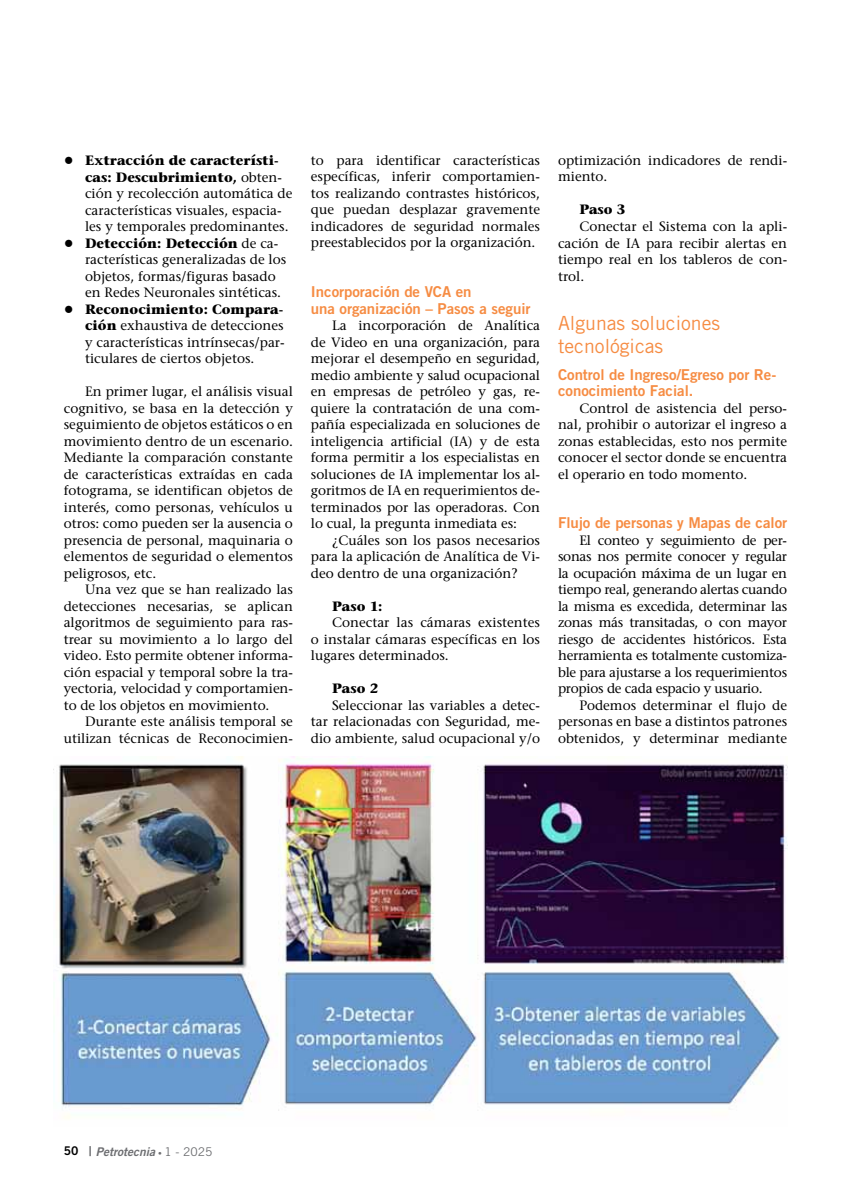
<style>
.page{position:relative;width:851px;height:1191px;background:#fff}
.page>*{position:absolute;margin:0;border:0;box-sizing:border-box;transform-origin:0 0}
.t1{font:19.5px/22.5px "Trade Gothic";color:#f68c43}
.t2{font:15px/16.5px "Trade Gothic Bold Two";color:#f68c43}
.t3{font:13.5px/16.5px "Stone Serif";color:#000;text-align:justify}
.t4{font:700 13.5px "Stone Serif";color:#000}
.t5{font:italic 12px "Trade Gothic Bold Two";color:#6d6e71}
.s1{font-family:"Times New Roman";font-size:16.5px}
.s2{font-weight:700}
.s3{font-style:normal;color:#000}
.s4{font-style:normal;font-size:13.5px}
.s5{font-style:normal;font-size:7.5px}
.s6{font-family:"Trade Gothic";font-style:normal}
</style>
<div class="page">
<img style="left:58px;top:756px;width:729px;height:363px">
<p class="t3" style="left:85px;top:152px;width:209px;text-align:left;text-indent:-21px"><span class="s1">●</span> <span class="s2">Extracción de característi&shy;cas: Descubrimiento,</span> obten&shy;ción y recolección automática de características visuales, espacia&shy;les y temporales predominantes.</p>
<p class="t3" style="left:85px;top:234px;width:203px;text-align:left;text-indent:-21px"><span class="s1">●</span> <span class="s2">Detección: Detección</span> de ca&shy;racterísticas generalizadas de los objetos, formas/figuras basado en Redes Neuronales sintéticas.</p>
<p class="t3" style="left:85px;top:300px;width:201px;text-indent:-21px"><span class="s1">●</span> <span class="s2">Reconocimiento: Compara&shy;ción</span> exhaustiva de detecciones y características intrínsecas/par&shy;ticulares de ciertos objetos.</p>
<p class="t3" style="left:64px;top:383px;width:230px;text-indent:21px">En primer lugar, el análisis visual cognitivo, se basa en la detección y seguimiento de objetos estáticos o en movimiento dentro de un escenario.<br>Mediante la comparación constante de características extraídas en cada fotograma, se identifican objetos de interés, como personas, vehículos u otros: como pueden ser la ausencia o presencia de personal, maquinaria o elementos de seguridad o elementos peligrosos, etc.</p>
<p class="t3" style="left:64px;top:581px;width:230px;text-indent:21px">Una vez que se han realizado las detecciones necesarias, se aplican algoritmos de seguimiento para ras&shy;trear su movimiento a lo largo del video. Esto permite obtener informa&shy;ción espacial y temporal sobre la tra&shy;yectoria, velocidad y comportamien&shy;to de los objetos en movimiento.</p>
<p class="t3" style="left:64px;top:713px;width:230px;text-align:right">Durante este análisis temporal se utilizan técnicas de Reconocimien-</p>
<p class="t3" style="left:311px;top:152px;width:230px">to para identificar características específicas, inferir comportamien&shy;tos realizando contrastes históricos, que puedan desplazar gravemente indicadores de seguridad normales preestablecidos por la organización.</p>
<p class="t2" style="left:311px;top:283px;width:221px">Incorporación de VCA en<br>una organización – Pasos a seguir</p>
<p class="t3" style="left:311px;top:317px;width:230px;text-indent:21px">La incorporación de Analítica de Video en una organización, para mejorar el desempeño en seguridad, medio ambiente y salud ocupacional en empresas de petróleo y gas, re&shy;quiere la contratación de una com&shy;pañía especializada en soluciones de inteligencia artificial (IA) y de esta forma permitir a los especialistas en soluciones de IA implementar los al&shy;goritmos de IA en requerimientos de&shy;terminados por las operadoras. Con lo cual, la pregunta inmediata es:</p>
<p class="t3" style="left:311px;top:531px;width:230px;text-indent:21px">¿Cuáles son los pasos necesarios para la aplicación de Analítica de Vi&shy;deo dentro de una organización?</p>
<p class="t4" style="left:332px;top:597px;width:52px">Paso 1:</p>
<p class="t3" style="left:311px;top:614px;width:230px;text-indent:21px">Conectar las cámaras existentes o instalar cámaras específicas en los lugares determinados.</p>
<p class="t4" style="left:332px;top:680px;width:47px">Paso 2</p>
<p class="t3" style="left:311px;top:696px;width:230px;text-indent:21px">Seleccionar las variables a detec&shy;tar relacionadas con Seguridad, me&shy;dio ambiente, salud ocupacional y/o</p>
<p class="t3" style="left:558px;top:152px;width:230px">optimización indicadores de rendi&shy;miento.</p>
<p class="t4" style="left:579px;top:201px;width:47px">Paso 3</p>
<p class="t3" style="left:558px;top:218px;width:230px;text-indent:21px">Conectar el Sistema con la apli&shy;cación de IA para recibir alertas en tiempo real en los tableros de con&shy;trol.</p>
<h1 class="t1" style="left:558px;top:312px;width:163px">Algunas soluciones tecnológicas</h1>
<p class="t2" style="left:558px;top:366px;width:220px">Control de Ingreso/Egreso por Re&shy;conocimiento Facial.</p>
<p class="t3" style="left:558px;top:399px;width:230px;text-indent:21px">Control de asistencia del perso&shy;nal, prohibir o autorizar el ingreso a zonas establecidas, esto nos permite conocer el sector donde se encuentra el operario en todo momento.</p>
<p class="t2" style="left:558px;top:514px;width:230px">Flujo de personas y Mapas de calor</p>
<p class="t3" style="left:558px;top:531px;width:230px;text-indent:21px">El conteo y seguimiento de per&shy;sonas nos permite conocer y regular la ocupación máxima de un lugar en tiempo real, generando alertas cuando la misma es excedida, determinar las zonas más transitadas, o con mayor riesgo de accidentes históricos. Esta herramienta es totalmente customiza&shy;ble para ajustarse a los requerimientos propios de cada espacio y usuario.</p>
<p class="t3" style="left:558px;top:696px;width:230px;text-indent:21px">Podemos determinar el flujo de personas en base a distintos patrones obtenidos, y determinar mediante</p>
<p class="t5" style="left:64px;top:1143px;width:150px"><span class="s3">50</span> <span class="s4">|</span> Petrotecnia <span class="s5">•</span> <span class="s6">1 - 2025</span></p>
</div>
